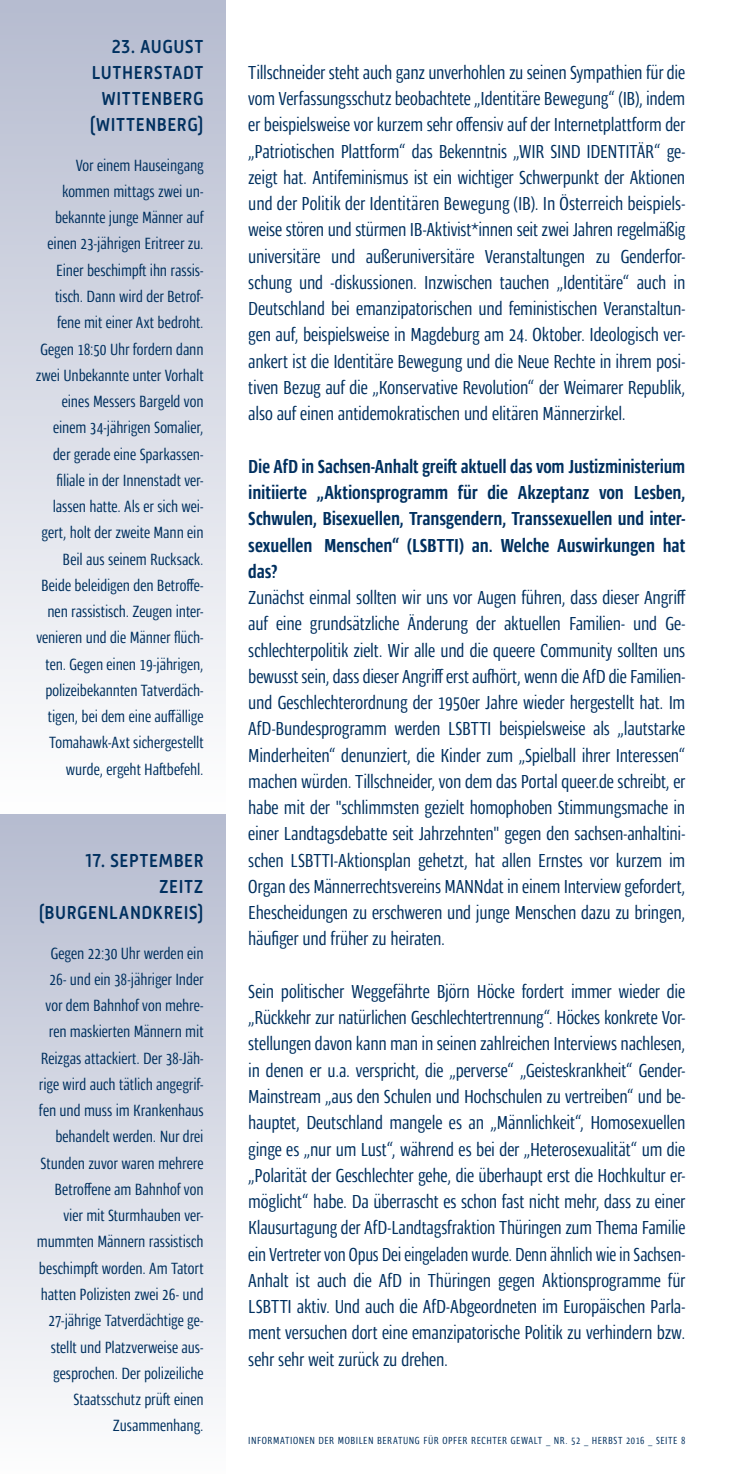
<style>
.page{position:relative;width:745px;height:1474px;background:#fff}
.page>*{position:absolute;margin:0;border:0;box-sizing:border-box;transform-origin:0 0}
.Fließtext{font:19.25px/26.2px "Ardoise Pro Tight";letter-spacing:-.01em;color:#00305f;text-align:justify}
.Fließtext_bold{font:700 19.25px/26.2px "Ardoise Pro Tight";letter-spacing:-.005em;color:#00305f;text-align:justify}
.Chronikhead_links{font:500 19.25px "Mic 32 New Rounded";letter-spacing:.03em;color:#00305f;scale:.9 1}
.Chroniktext_links{font:16.62px/26.2px "Ardoise Pro Tight";letter-spacing:-.005em;color:#00305f;text-align:right}
.t1{font:10.5px "Ardoise Pro Tight";letter-spacing:.045em;color:#00305f}
</style>
<div class="page">
<div style="left:0;top:814px;width:226px;height:659px;background:linear-gradient(to bottom,#b5bbcf,#fdfdfd)"></div>
<div style="left:0;top:0;width:226px;height:814px;background:linear-gradient(to bottom,#b5bbcf,#fefefe)"></div>
<hr style="left:0;top:0;width:226px;height:1px;background:#b6bcd0">
<p class="Chronikhead_links" style="left:112px;top:35px;width:104px">23. AUGUST</p>
<p class="Chronikhead_links" style="left:92px;top:61px;width:126px">LUTHERSTADT</p>
<p class="Chronikhead_links" style="left:101px;top:87px;width:115px">WITTENBERG</p>
<p class="Chronikhead_links" style="left:90px;top:114px;width:128px">(WITTENBERG)</p>
<p class="Chroniktext_links" style="left:48px;top:150px;width:157px">Vor einem Hauseingang kommen mittags zwei un&shy;bekannte junge Männer auf einen 23-jährigen Eritreer zu.<br>Einer beschimpft ihn rassis&shy;tisch. Dann wird der Betrof-</p>
<p class="Chroniktext_links" style="left:57px;top:308px;width:148px">fene mit einer Axt bedroht.</p>
<p class="Chroniktext_links" style="left:36px;top:334px;width:169px">Gegen 18:50 Uhr fordern dann zwei Unbekannte unter Vorhalt eines Messers Bargeld von einem 34-jährigen Somalier, der gerade eine Sparkassen&shy;filiale in der Innenstadt ver&shy;lassen hatte. Als er sich wei&shy;gert, holt der zweite Mann ein<br>Beil aus seinem Rucksack.<br>Beide beleidigen den Betroffe&shy;nen rassistisch. Zeugen inter&shy;venieren und die Männer flüch&shy;ten. Gegen einen 19-jährigen, polizeibekannten Tatverdäch&shy;tigen, bei dem eine auffällige<br>Tomahawk-Axt sichergestellt wurde, ergeht Haftbefehl.</p>
<p class="Chronikhead_links" style="left:85px;top:849px;width:133px">17. SEPTEMBER</p>
<p class="Chronikhead_links" style="left:159px;top:875px;width:51px">ZEITZ</p>
<p class="Chronikhead_links" style="left:39px;top:901px;width:184px">(BURGENLANDKREIS)</p>
<p class="Chroniktext_links" style="left:37px;top:938px;width:168px">Gegen 22:30 Uhr werden ein<br>26- und ein 38-jähriger Inder vor dem Bahnhof von mehre&shy;ren maskierten Männern mit<br>Reizgas attackiert. Der 38-Jäh&shy;rige wird auch tätlich angegrif&shy;fen und muss im Krankenhaus behandelt werden. Nur drei<br>Stunden zuvor waren mehrere<br>Betroffene am Bahnhof von vier mit Sturmhauben ver&shy;mummten Männern rassistisch beschimpft worden. Am Tatort hatten Polizisten zwei 26- und<br>27-jährige Tatverdächtige ge&shy;stellt und Platzverweise aus&shy;gesprochen. Der polizeiliche<br>Staatsschutz prüft einen<br>Zusammenhang.</p>
<p class="Fließtext" style="left:248px;top:57px;width:438px">Tillschneider steht auch ganz unverhohlen zu seinen Sympathien für die vom Verfassungsschutz beobachtete „Identitäre Bewegung“ (IB), indem er beispielsweise vor kurzem sehr offensiv auf der Internetplattform der „Patriotischen Plattform“ das Bekenntnis „WIR SIND IDENTITÄR“ ge&shy;zeigt hat. Antifeminismus ist ein wichtiger Schwerpunkt der Aktionen und der Politik der Identitären Bewegung (IB). In Österreich beispiels&shy;weise stören und stürmen IB-Aktivist*innen seit zwei Jahren regelmäßig universitäre und außeruniversitäre Veranstaltungen zu Genderfor&shy;schung und -diskussionen. Inzwischen tauchen „Identitäre“ auch in Deutschland bei emanzipatorischen und feministischen Veranstaltun&shy;gen auf, beispielsweise in Magdeburg am 24. Oktober. Ideologisch ver&shy;ankert ist die Identitäre Bewegung und die Neue Rechte in ihrem posi&shy;tiven Bezug auf die „Konservative Revolution“ der Weimarer Republik, also auf einen antidemokratischen und elitären Männerzirkel.</p>
<p class="Fließtext_bold" style="left:248px;top:451px;width:438px">Die AfD in Sachsen-Anhalt greift aktuell das vom Justizministerium initiierte „Aktionsprogramm für die Akzeptanz von Lesben, Schwulen, Bisexuellen, Transgendern, Transsexuellen und inter&shy;sexuellen Menschen“ (LSBTTI) an. Welche Auswirkungen hat das?</p>
<p class="Fließtext" style="left:248px;top:582px;width:439px">Zunächst einmal sollten wir uns vor Augen führen, dass dieser Angriff auf eine grundsätzliche Änderung der aktuellen Familien- und Ge&shy;schlechterpolitik zielt. Wir alle und die queere Community sollten uns bewusst sein, dass dieser Angriff erst aufhört, wenn die AfD die Familien&shy;und Geschlechterordnung der 1950er Jahre wieder hergestellt hat. Im AfD-Bundesprogramm werden LSBTTI beispielsweise als „lautstarke Minderheiten“ denunziert, die Kinder zum „Spielball ihrer Interessen“ machen würden. Tillschneider, von dem das Portal queer.de schreibt, er habe mit der "schlimmsten gezielt homophoben Stimmungsmache in einer Landtagsdebatte seit Jahrzehnten" gegen den sachsen-anhaltini&shy;schen LSBTTI-Aktionsplan gehetzt, hat allen Ernstes vor kurzem im Organ des Männerrechtsvereins MANNdat in einem Interview gefordert, Ehescheidungen zu erschweren und junge Menschen dazu zu bringen, häufiger und früher zu heiraten.</p>
<p class="Fließtext" style="left:248px;top:976px;width:438px">Sein politischer Weggefährte Björn Höcke fordert immer wieder die „Rückkehr zur natürlichen Geschlechtertrennung“. Höckes konkrete Vor&shy;stellungen davon kann man in seinen zahlreichen Interviews nachlesen, in denen er u.a. verspricht, die „perverse“ „Geisteskrankheit“ Gender-Mainstream „aus den Schulen und Hochschulen zu vertreiben“ und be&shy;hauptet, Deutschland mangele es an „Männlichkeit“, Homosexuellen ginge es „nur um Lust“, während es bei der „Heterosexualität“ um die „Polarität der Geschlechter gehe, die überhaupt erst die Hochkultur er&shy;möglicht“ habe. Da überrascht es schon fast nicht mehr, dass zu einer Klausurtagung der AfD-Landtagsfraktion Thüringen zum Thema Familie ein Vertreter von Opus Dei eingeladen wurde. Denn ähnlich wie in Sachsen-Anhalt ist auch die AfD in Thüringen gegen Aktionsprogramme für LSBTTI aktiv. Und auch die AfD-Abgeordneten im Europäischen Parla&shy;ment versuchen dort eine emanzipatorische Politik zu verhindern bzw. sehr sehr weit zurück zu drehen.</p>
<p class="t1" style="left:248px;top:1432px;width:438px">INFORMATIONEN DER MOBILEN BERATUNG FÜR OPFER RECHTER GEWALT _ NR. 52 _ HERBST 2016 _ SEITE 8</p>
</div>
